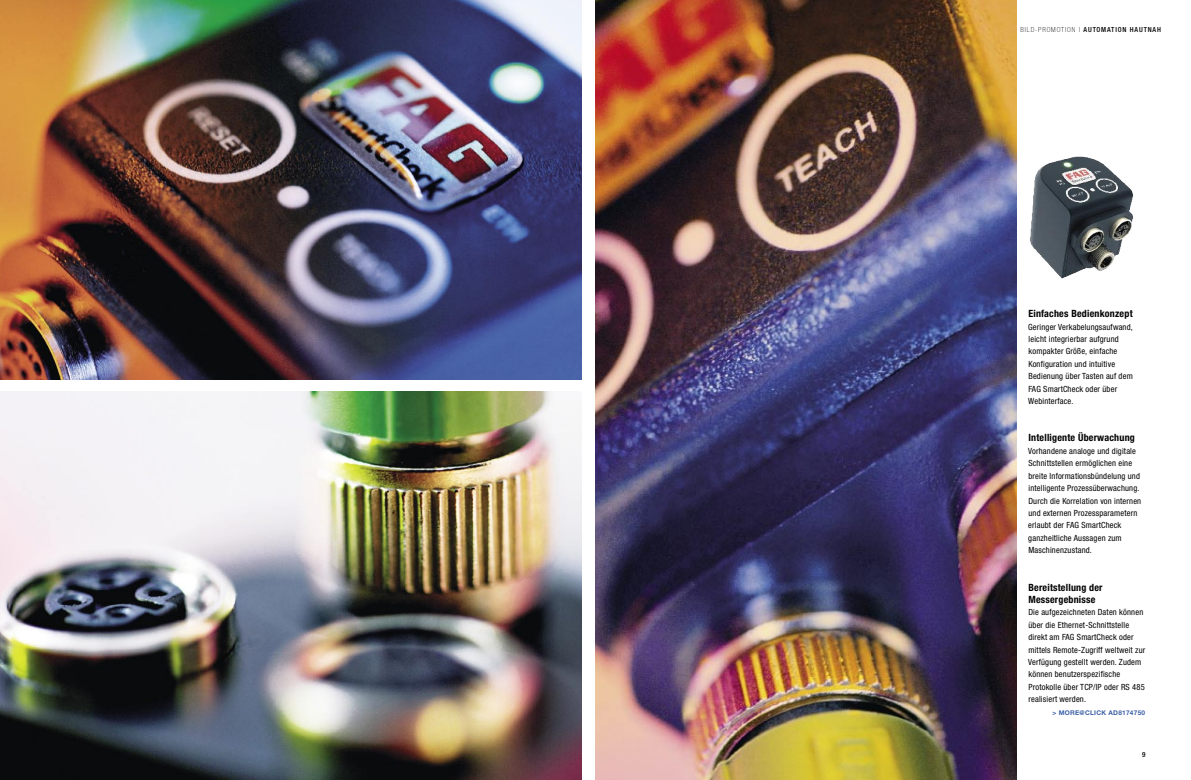
<style>
.page{position:relative;width:1191px;height:780px;background:#fff}
.page>*{position:absolute;margin:0;border:0;box-sizing:border-box;transform-origin:0 0}
.Bildreportage_BU_Head{font:700 condensed 10px/12.4px "Helvetica Neue LT Std";letter-spacing:.02em;color:#000}
.Bildreportage_BU_Text{font:condensed 8.5px/12.4px "Helvetica Neue LT Std";letter-spacing:.02em;color:#000}
.Rubrik_rechts{font:500 condensed 7px "Helvetica Neue LT Std";letter-spacing:.12em;color:#000}
.Seitenzahl_rechts{font:500 condensed 7px "Helvetica Neue LT Std";color:#000}
.more_click{font:700 6.5px "Helvetica Neue LT Std";letter-spacing:.04em;color:#3c60a7}
.s1{font-weight:100}
</style>
<div class="page">
<img style="left:0;top:0;width:581px;height:379px">
<img style="left:0;top:392px;width:581px;height:388px">
<img style="left:595px;top:0;width:421px;height:780px">
<img style="left:1030px;top:156px;width:103px;height:123px">
<p class="Rubrik_rechts" style="left:1020px;top:25px;width:142px"><span class="s1">BILD-PROMOTION |</span> AUTOMATION HAUTNAH</p>
<p class="Bildreportage_BU_Head" style="left:1028px;top:307px;width:106px">Einfaches Bedienkonzept</p>
<p class="Bildreportage_BU_Text" style="left:1028px;top:320px;width:106px">Geringer Verkabelungsaufwand, leicht integrierbar aufgrund kompakter Größe, einfache<br>Konfiguration und intuitive<br>Bedienung über Tasten auf dem<br>FAG SmartCheck oder über<br>Webinterface.</p>
<p class="Bildreportage_BU_Head" style="left:1028px;top:431px;width:108px">Intelligente Überwachung</p>
<p class="Bildreportage_BU_Text" style="left:1028px;top:444px;width:114px">Vorhandene analoge und digitale<br>Schnittstellen ermöglichen eine breite Informationsbündelung und intelligente Prozessüberwachung.<br>Durch die Korrelation von internen und externen Prozessparametern erlaubt der FAG SmartCheck ganzheitliche Aussagen zum<br>Maschinenzustand.</p>
<p class="Bildreportage_BU_Head" style="left:1028px;top:580px;width:76px">Bereitstellung der<br>Messergebnisse</p>
<p class="Bildreportage_BU_Text" style="left:1028px;top:606px;width:119px">Die aufgezeichneten Daten können über die Ethernet-Schnittstelle direkt am FAG SmartCheck oder mittels Remote-Zugriff weltweit zur<br>Verfügung gestellt werden. Zudem können benutzerspezifische<br>Protokolle über TCP/IP oder RS 485 realisiert werden.</p>
<p class="more_click" style="left:1052px;top:708px;width:94px">&gt; MORE@CLICK AD8174750</p>
<p class="Seitenzahl_rechts" style="left:1142px;top:750px;width:5px">9</p>
</div>
